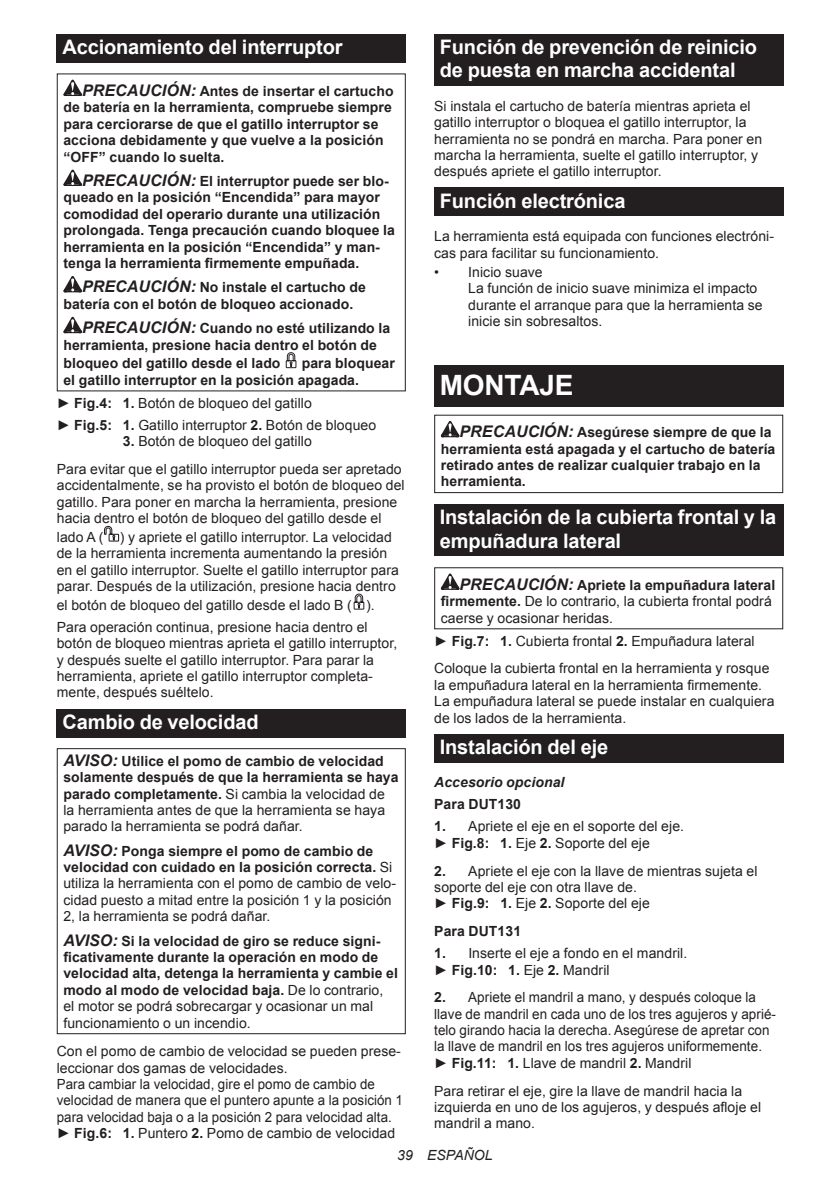
<style>
.page{position:relative;width:840px;height:1191px;background:#fff}
.page>*{position:absolute;margin:0;border:0;box-sizing:border-box;transform-origin:0 0}
.t1{font:700 28px "Arial";letter-spacing:-.01em;color:#fff}
.t2{font:700 20px/23.4px "Arial";letter-spacing:-.01em;color:#fff}
.t3{font:14px/16.4px "Arial";letter-spacing:.005em;color:#231f20}
.t4{font:700 14px/16.4px "Arial";letter-spacing:.005em;color:#231f20}
.t5{font:14px/16.4px "Arial";letter-spacing:.005em;color:#231f20;scale:.96 1}
.t6{font:italic 700 14px "Arial";letter-spacing:.005em;color:#231f20}
.t7{font:italic 14px "Arial";letter-spacing:.005em;color:#231f20}
.s1{font-style:italic;font-size:16px}
.s2{font-weight:700}
.s3{font-weight:700;font-style:italic;font-size:16px}
.s4{font-weight:400}
</style>
<div class="page">
<div style="left:57px;top:34px;width:348px;height:29px;background:#231f20"></div>
<svg style="left:63px;top:80px;width:19px;height:16px"></svg>
<svg style="left:63px;top:170px;width:19px;height:16px"></svg>
<svg style="left:63px;top:276px;width:19px;height:16px"></svg>
<svg style="left:63px;top:317px;width:19px;height:16px"></svg>
<svg style="left:285px;top:352px;width:11px;height:16px"></svg>
<svg style="left:104px;top:525px;width:16px;height:17px"></svg>
<svg style="left:353px;top:593px;width:11px;height:17px"></svg>
<div style="left:57px;top:709px;width:348px;height:28px;background:#231f20"></div>
<div style="left:57px;top:748px;width:348px;height:286px;border:1px solid #231f20"></div>
<div style="left:434px;top:34px;width:348px;height:52px;background:#231f20"></div>
<div style="left:434px;top:188px;width:348px;height:28px;background:#231f20"></div>
<div style="left:434px;top:365px;width:348px;height:41px;background:#231f20"></div>
<svg style="left:440px;top:421px;width:19px;height:16px"></svg>
<div style="left:434px;top:415px;width:348px;height:78px;border:1px solid #231f20"></div>
<div style="left:434px;top:504px;width:348px;height:52px;background:#231f20"></div>
<svg style="left:440px;top:573px;width:19px;height:17px"></svg>
<div style="left:434px;top:567px;width:348px;height:62px;border:1px solid #231f20"></div>
<div style="left:434px;top:734px;width:348px;height:28px;background:#231f20"></div>
<h2 class="t2" style="left:62px;top:36px;width:281px">Accionamiento del interruptor</h2>
<p class="t4" style="left:63px;top:83px;width:331px;text-indent:19px"><span class="s1">PRECAUCIÓN:</span> Antes de insertar el cartucho de batería en la herramienta, compruebe siempre para cerciorarse de que el gatillo interruptor se acciona debidamente y que vuelve a la posición “OFF” cuando lo suelta.</p>
<p class="t4" style="left:63px;top:173px;width:333px;text-indent:19px"><span class="s1">PRECAUCIÓN:</span> El interruptor puede ser blo&shy;queado en la posición “Encendida” para mayor comodidad del operario durante una utilización prolongada. Tenga precaución cuando bloquee la herramienta en la posición “Encendida” y man&shy;tenga la herramienta firmemente empuñada.</p>
<p class="t4" style="left:63px;top:280px;width:304px;text-indent:19px"><span class="s1">PRECAUCIÓN:</span> No instale el cartucho de batería con el botón de bloqueo accionado.</p>
<p class="t4" style="left:63px;top:320px;width:328px;text-indent:19px"><span class="s1">PRECAUCIÓN:</span> Cuando no esté utilizando la herramienta, presione hacia dentro el botón de</p>
<p class="t4" style="left:63px;top:356px;width:218px">bloqueo del gatillo desde el lado</p>
<p class="t4" style="left:63px;top:356px;width:333px;text-indent:238px">para bloquear el gatillo interruptor en la posición apagada.</p>
<p class="t3" style="left:57px;top:392px;width:321px;line-height:22px">► <span class="s2">Fig.4: 1.</span> Botón de bloqueo del gatillo<br>► <span class="s2">Fig.5: 1.</span> Gatillo interruptor <span class="s2">2.</span> Botón de bloqueo</p>
<p class="t3" style="left:57px;top:427px;width:346px;line-height:27.8px;text-indent:66px"><span class="s2">3.</span> Botón de bloqueo del gatillo<br>Para evitar que el gatillo interruptor pueda ser apretado</p>
<p class="t3" style="left:57px;top:477px;width:349px">accidentalmente, se ha provisto el botón de bloqueo del gatillo. Para poner en marcha la herramienta, presione hacia dentro el botón de bloqueo del gatillo desde el</p>
<p class="t3" style="left:57px;top:529px;width:343px">lado A ( ) y apriete el gatillo interruptor. La velocidad de la herramienta incrementa aumentando la presión en el gatillo interruptor. Suelte el gatillo interruptor para parar. Después de la utilización, presione hacia dentro</p>
<p class="t3" style="left:57px;top:594px;width:319px;line-height:22px">el botón de bloqueo del gatillo desde el lado B ( ).<br>Para operación continua, presione hacia dentro el</p>
<p class="t3" style="left:57px;top:635px;width:342px">botón de bloqueo mientras aprieta el gatillo interruptor, y después suelte el gatillo interruptor. Para parar la herramienta, apriete el gatillo interruptor completa&shy;mente, después suéltelo.</p>
<h2 class="t2" style="left:62px;top:710px;width:197px">Cambio de velocidad</h2>
<p class="t3" style="left:63px;top:752px;width:336px"><span class="s3">AVISO:</span> <span class="s2">Utilice el pomo de cambio de velocidad solamente después de que la herramienta se haya parado completamente.</span> Si cambia la velocidad de la herramienta antes de que la herramienta se haya parado la herramienta se podrá dañar.</p>
<p class="t3" style="left:63px;top:842px;width:334px"><span class="s3">AVISO:</span> <span class="s2">Ponga siempre el pomo de cambio de velocidad con cuidado en la posición correcta.</span> Si utiliza la herramienta con el pomo de cambio de velo&shy;cidad puesto a mitad entre la posición 1 y la posición 2, la herramienta se podrá dañar.</p>
<p class="t4" style="left:63px;top:933px;width:336px"><span class="s1">AVISO:</span> Si la velocidad de giro se reduce signi&shy;ficativamente durante la operación en modo de velocidad alta, detenga la herramienta y cambie el modo al modo de velocidad baja. <span class="s4">De lo contrario,<br>el motor se podrá sobrecargar y ocasionar un mal funcionamiento o un incendio.</span></p>
<p class="t3" style="left:57px;top:1043px;width:347px">Con el pomo de cambio de velocidad se pueden prese&shy;leccionar dos gamas de velocidades.<br>Para cambiar la velocidad, gire el pomo de cambio de velocidad de manera que el puntero apunte a la posición 1 para velocidad baja o a la posición 2 para velocidad alta. ► <span class="s2">Fig.6: 1.</span> Puntero <span class="s2">2.</span> Pomo de cambio de velocidad</p>
<h2 class="t2" style="left:439px;top:36px;width:319px">Función de prevención de reinicio de puesta en marcha accidental</h2>
<p class="t3" style="left:434px;top:98px;width:329px">Si instala el cartucho de batería mientras aprieta el gatillo interruptor o bloquea el gatillo interruptor, la herramienta no se pondrá en marcha. Para poner en marcha la herramienta, suelte el gatillo interruptor, y después apriete el gatillo interruptor.</p>
<h2 class="t2" style="left:439px;top:190px;width:187px">Función electrónica</h2>
<p class="t3" style="left:434px;top:228px;width:341px">La herramienta está equipada con funciones electróni&shy;cas para facilitar su funcionamiento.</p>
<p class="t3" style="left:468px;top:264px;width:296px;text-indent:-34px">• Inicio suave<br>La función de inicio suave minimiza el impacto durante el arranque para que la herramienta se inicie sin sobresaltos.</p>
<h1 class="t1" style="left:439px;top:367px;width:135px">MONTAJE</h1>
<p class="t4" style="left:440px;top:424px;width:336px;text-indent:19px"><span class="s1">PRECAUCIÓN:</span> Asegúrese siempre de que la herramienta está apagada y el cartucho de batería retirado antes de realizar cualquier trabajo en la herramienta.</p>
<h2 class="t2" style="left:439px;top:506px;width:338px">Instalación de la cubierta frontal y la empuñadura lateral</h2>
<p class="t3" style="left:440px;top:577px;width:336px;text-indent:19px"><span class="s3">PRECAUCIÓN:</span> <span class="s2">Apriete la empuñadura lateral firmemente.</span> De lo contrario, la cubierta frontal podrá caerse y ocasionar heridas.</p>
<p class="t3" style="left:434px;top:627px;width:336px;line-height:27.8px">► <span class="s2">Fig.7: 1.</span> Cubierta frontal <span class="s2">2.</span> Empuñadura lateral<br>Coloque la cubierta frontal en la herramienta y rosque</p>
<p class="t3" style="left:434px;top:677px;width:341px">la empuñadura lateral en la herramienta firmemente.<br>La empuñadura lateral se puede instalar en cualquiera de los lados de la herramienta.</p>
<h2 class="t2" style="left:439px;top:736px;width:170px">Instalación del eje</h2>
<p class="t6" style="left:434px;top:773px;width:132px">Accesorio opcional</p>
<p class="t4" style="left:434px;top:796px;width:88px">Para DUT130</p>
<p class="t3" style="left:434px;top:818px;width:251px"><span class="s2">1.</span> Apriete el eje en el soporte del eje. ► <span class="s2">Fig.8: 1.</span> Eje <span class="s2">2.</span> Soporte del eje</p>
<p class="t3" style="left:434px;top:862px;width:324px"><span class="s2">2.</span> Apriete el eje con la llave de mientras sujeta el soporte del eje con otra llave de.<br>► <span class="s2">Fig.9: 1.</span> Eje <span class="s2">2.</span> Soporte del eje</p>
<p class="t4" style="left:434px;top:923px;width:88px">Para DUT131</p>
<p class="t3" style="left:434px;top:945px;width:254px"><span class="s2">1.</span> Inserte el eje a fondo en el mandril. ► <span class="s2">Fig.10: 1.</span> Eje <span class="s2">2.</span> Mandril</p>
<p class="t5" style="left:434px;top:989px;width:357px"><span class="s2">2.</span> Apriete el mandril a mano, y después coloque la llave de mandril en cada uno de los tres agujeros y aprié&shy;telo girando hacia la derecha. Asegúrese de apretar con la llave de mandril en los tres agujeros uniformemente. ► <span class="s2">Fig.11: 1.</span> Llave de mandril <span class="s2">2.</span> Mandril</p>
<p class="t3" style="left:434px;top:1082px;width:328px">Para retirar el eje, gire la llave de mandril hacia la izquierda en uno de los agujeros, y después afloje el mandril a mano.</p>
<p class="t7" style="left:397px;top:1146px;width:97px">39 ESPAÑOL</p>
</div>
